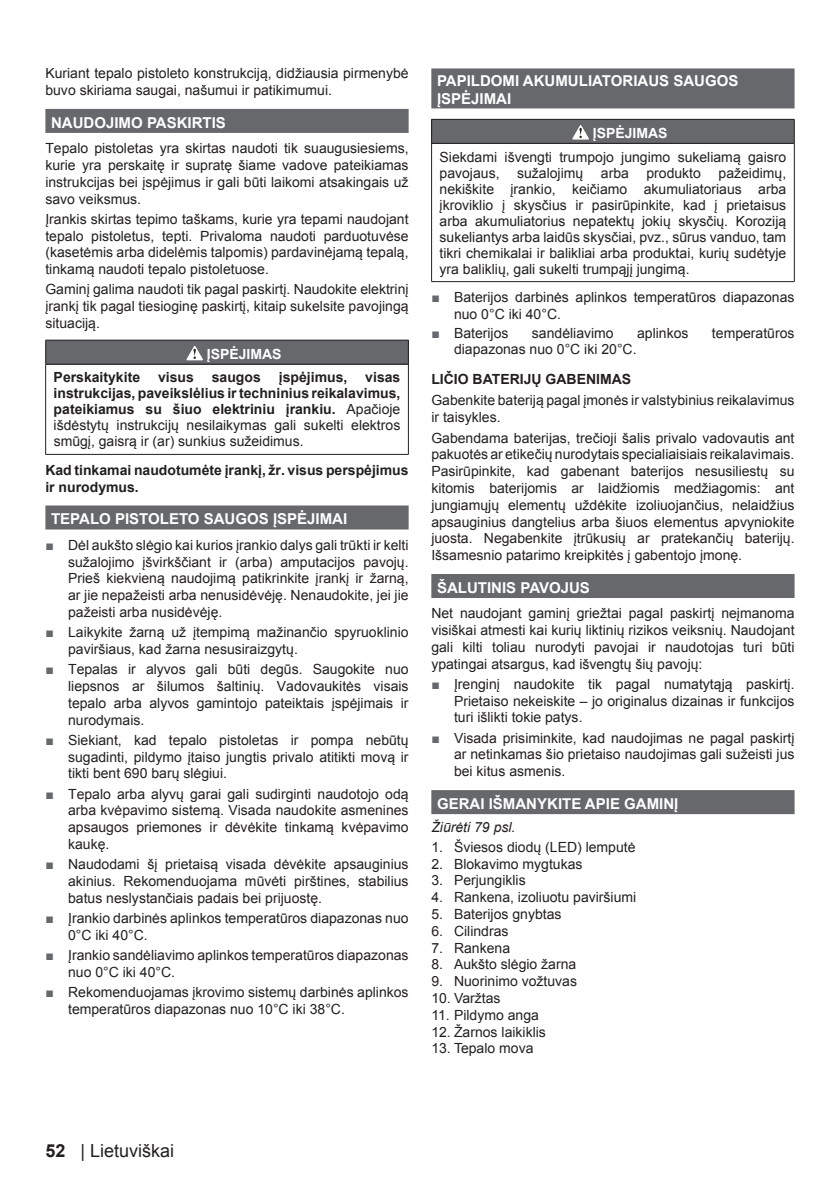
<style>
.page{position:relative;width:840px;height:1191px;background:#fff}
.page>*{position:absolute;margin:0;border:0;box-sizing:border-box;transform-origin:0 0}
.t1{font:18px "Arial";color:#231f20}
.t2{font:700 15px/18px "Arial";color:#fff}
.t3{font:14px/16.8px "Arial";color:#231f20;text-align:justify}
.t4{font:700 14px/16.8px "Arial";color:#231f20}
.t5{font:700 14px "Arial";color:#fff}
.t6{font:italic 14px "Arial";color:#231f20}
.s1{font-weight:700}
.s2{color:#66686c}
</style>
<div class="page">
<div style="left:45px;top:109px;width:363px;height:24px;background:#66686c"></div>
<div style="left:45px;top:505px;width:363px;height:24px;background:#66686c"></div>
<div style="left:46px;top:340px;width:362px;height:24px;background:#66686c"></div>
<hr style="left:45px;top:364px;width:1px;height:90px;background:#231f20">
<hr style="left:408px;top:364px;width:1px;height:90px;background:#231f20">
<hr style="left:45px;top:454px;width:363px;height:1px;background:#231f20">
<svg style="left:45px;top:341px;width:1px;height:23px"></svg>
<svg style="left:408px;top:340px;width:1px;height:24px"></svg>
<hr style="left:45px;top:340px;width:363px;height:1px;background:#231f20">
<hr style="left:45px;top:364px;width:363px;height:1px;background:#231f20">
<svg style="left:186px;top:346px;width:17px;height:14px"></svg>
<div style="left:431px;top:68px;width:363px;height:40px;background:#66686c"></div>
<div style="left:431px;top:574px;width:363px;height:24px;background:#66686c"></div>
<div style="left:431px;top:790px;width:363px;height:24px;background:#66686c"></div>
<div style="left:431px;top:119px;width:362px;height:24px;background:#66686c"></div>
<hr style="left:431px;top:144px;width:1px;height:137px;background:#231f20">
<hr style="left:793px;top:144px;width:1px;height:137px;background:#231f20">
<hr style="left:431px;top:281px;width:363px;height:1px;background:#231f20">
<svg style="left:431px;top:120px;width:1px;height:23px"></svg>
<svg style="left:793px;top:120px;width:1px;height:23px"></svg>
<hr style="left:431px;top:119px;width:363px;height:1px;background:#231f20">
<hr style="left:431px;top:143px;width:363px;height:1px;background:#231f20">
<svg style="left:572px;top:125px;width:16px;height:15px"></svg>
<p class="t3" style="left:45px;top:65px;width:364px">Kuriant tepalo pistoleto konstrukciją, didžiausia pirmenybė buvo skiriama saugai, našumui ir patikimumui.</p>
<p class="t2" style="left:51px;top:114px;width:176px">NAUDOJIMO PASKIRTIS</p>
<p class="t3" style="left:45px;top:140px;width:364px">Tepalo pistoletas yra skirtas naudoti tik suaugusiesiems, kurie yra perskaitę ir supratę šiame vadove pateikiamas instrukcijas bei įspėjimus ir gali būti laikomi atsakingais už savo veiksmus.</p>
<p class="t3" style="left:45px;top:211px;width:364px">Įrankis skirtas tepimo taškams, kurie yra tepami naudojant tepalo pistoletus, tepti. Privaloma naudoti parduotuvėse (kasetėmis arba didelėmis talpomis) pardavinėjamą tepalą, tinkamą naudoti tepalo pistoletuose.</p>
<p class="t3" style="left:45px;top:281px;width:364px">Gaminį galima naudoti tik pagal paskirtį. Naudokite elektrinį įrankį tik pagal tiesioginę paskirtį, kitaip sukelsite pavojingą situaciją.</p>
<p class="t5" style="left:207px;top:346px;width:76px">ĮSPĖJIMAS</p>
<p class="t4" style="left:54px;top:369px;width:88px">Perskaitykite</p>
<p class="t4" style="left:158px;top:369px;width:37px">visus</p>
<p class="t4" style="left:212px;top:369px;width:51px">saugos</p>
<p class="t4" style="left:279px;top:369px;width:70px">įspėjimus,</p>
<p class="t3" style="left:54px;top:369px;width:348px;line-height:16px;text-indent:311px"><span class="s1">visas instrukcijas, paveikslėlius ir techninius reikalavimus, pateikiamus su šiuo elektriniu įrankiu.</span> Apačioje išdėstytų instrukcijų nesilaikymas gali sukelti elektros smūgį, gaisrą ir (ar) sunkius sužeidimus.</p>
<p class="t4" style="left:45px;top:461px;width:364px">Kad tinkamai naudotumėte įrankį, žr. visus perspėjimus ir nurodymus.</p>
<p class="t2" style="left:51px;top:510px;width:297px">TEPALO PISTOLETO SAUGOS ĮSPĖJIMAI</p>
<p class="t3" style="left:68px;top:536px;width:342px;text-indent:-23px"><span class="s2">■</span> Dėl aukšto slėgio kai kurios įrankio dalys gali trūkti ir kelti sužalojimo įšvirkščiant ir (arba) amputacijos pavojų.<br>Prieš kiekvieną naudojimą patikrinkite įrankį ir žarną, ar jie nepažeisti arba nenusidėvėję. Nenaudokite, jei jie pažeisti arba nusidėvėję.</p>
<p class="t3" style="left:68px;top:624px;width:342px;text-indent:-23px"><span class="s2">■</span> Laikykite žarną už įtempimą mažinančio spyruoklinio paviršiaus, kad žarna nesusiraizgytų.</p>
<p class="t3" style="left:68px;top:661px;width:342px;text-indent:-23px"><span class="s2">■</span> Tepalas ir alyvos gali būti degūs. Saugokite nuo liepsnos ar šilumos šaltinių. Vadovaukitės visais tepalo arba alyvos gamintojo pateiktais įspėjimais ir nurodymais.</p>
<p class="t3" style="left:68px;top:731px;width:342px;text-indent:-23px"><span class="s2">■</span> Siekiant, kad tepalo pistoletas ir pompa nebūtų sugadinti, pildymo įtaiso jungtis privalo atitikti movą ir tikti bent 690 barų slėgiui.</p>
<p class="t3" style="left:68px;top:785px;width:342px;text-indent:-23px"><span class="s2">■</span> Tepalo arba alyvų garai gali sudirginti naudotojo odą arba kvėpavimo sistemą. Visada naudokite asmenines apsaugos priemones ir dėvėkite tinkamą kvėpavimo kaukę.</p>
<p class="t3" style="left:68px;top:856px;width:342px;text-indent:-23px"><span class="s2">■</span> Naudodami šį prietaisą visada dėvėkite apsauginius akinius. Rekomenduojama mūvėti pirštines, stabilius batus neslystančiais padais bei prijuostę.</p>
<p class="t3" style="left:68px;top:910px;width:342px;text-indent:-23px"><span class="s2">■</span> Įrankio darbinės aplinkos temperatūros diapazonas nuo<br>0°C iki 40°C.</p>
<p class="t3" style="left:68px;top:947px;width:342px;text-indent:-23px"><span class="s2">■</span> Įrankio sandėliavimo aplinkos temperatūros diapazonas nuo 0°C iki 40°C.</p>
<p class="t3" style="left:68px;top:983px;width:342px;text-indent:-23px"><span class="s2">■</span> Rekomenduojamas įkrovimo sistemų darbinės aplinkos temperatūros diapazonas nuo 10°C iki 38°C.</p>
<p class="t2" style="left:437px;top:72px;width:303px">PAPILDOMI AKUMULIATORIAUS SAUGOS<br>ĮSPĖJIMAI</p>
<p class="t5" style="left:592px;top:125px;width:76px">ĮSPĖJIMAS</p>
<p class="t3" style="left:439px;top:149px;width:348px;line-height:16px">Siekdami išvengti trumpojo jungimo sukeliamą gaisro pavojaus,</p>
<p class="t3" style="left:439px;top:165px;width:348px;line-height:16px;text-indent:279px">pažeidimų, nekiškite įrankio, keičiamo akumuliatoriaus arba įkroviklio į skysčius ir pasirūpinkite, kad į prietaisus arba akumuliatorius nepatektų jokių skysčių. Koroziją sukeliantys arba laidūs skysčiai, pvz., sūrus vanduo, tam tikri chemikalai ir balikliai arba produktai, kurių sudėtyje yra baliklių, gali sukelti trumpąjį jungimą.</p>
<p class="t3" style="left:454px;top:289px;width:342px;text-indent:-23px"><span class="s2">■</span> Baterijos darbinės aplinkos temperatūros diapazonas nuo 0°C iki 40°C.</p>
<p class="t3" style="left:431px;top:325px;width:79px"><span class="s2">■</span> Baterijos</p>
<p class="t3" style="left:531px;top:325px;width:83px">sandėliavimo</p>
<p class="t3" style="left:636px;top:325px;width:53px">aplinkos</p>
<p class="t3" style="left:711px;top:325px;width:84px">temperatūros</p>
<p class="t3" style="left:454px;top:341px;width:184px">diapazonas nuo 0°C iki 20°C.</p>
<p class="t4" style="left:431px;top:370px;width:201px">LIČIO BATERIJŲ GABENIMAS</p>
<p class="t3" style="left:431px;top:392px;width:364px">Gabenkite bateriją pagal įmonės ir valstybinius reikalavimus ir taisykles.</p>
<p class="t3" style="left:431px;top:429px;width:364px">Gabendama baterijas, trečioji šalis privalo vadovautis ant pakuotės ar etikečių nurodytais specialiaisiais reikalavimais.<br>Pasirūpinkite, kad gabenant baterijos nesusiliestų su kitomis baterijomis ar laidžiomis medžiagomis: ant jungiamųjų elementų uždėkite izoliuojančius, nelaidžius apsauginius dangtelius arba šiuos elementus apvyniokite juosta. Negabenkite įtrūkusių ar pratekančių baterijų.<br>Išsamesnio patarimo kreipkitės į gabentojo įmonę.</p>
<p class="t2" style="left:437px;top:579px;width:154px">ŠALUTINIS PAVOJUS</p>
<p class="t3" style="left:431px;top:605px;width:364px">Net naudojant gaminį griežtai pagal paskirtį neįmanoma visiškai atmesti kai kurių liktinių rizikos veiksnių. Naudojant gali kilti toliau nurodyti pavojai ir naudotojas turi būti ypatingai atsargus, kad išvengtų šių pavojų:</p>
<p class="t3" style="left:454px;top:675px;width:342px;text-indent:-23px"><span class="s2">■</span> Įrenginį naudokite tik pagal numatytąją paskirtį.<br>Prietaiso nekeiskite – jo originalus dizainas ir funkcijos turi išlikti tokie patys.</p>
<p class="t3" style="left:454px;top:729px;width:342px;text-indent:-23px"><span class="s2">■</span> Visada prisiminkite, kad naudojimas ne pagal paskirtį ar netinkamas šio prietaiso naudojimas gali sužeisti jus bei kitus asmenis.</p>
<p class="t2" style="left:437px;top:795px;width:243px">GERAI IŠMANYKITE APIE GAMINĮ</p>
<p class="t6" style="left:431px;top:819px;width:86px">Žiūrėti 79 psl.</p>
<p class="t3" style="left:431px;top:838px;width:205px">1. Šviesos diodų (LED) lemputė</p>
<p class="t3" style="left:431px;top:855px;width:153px">2. Blokavimo mygtukas</p>
<p class="t3" style="left:431px;top:872px;width:96px">3. Perjungiklis</p>
<p class="t3" style="left:431px;top:889px;width:206px">4. Rankena, izoliuotu paviršiumi</p>
<p class="t3" style="left:431px;top:905px;width:132px">5. Baterijos gnybtas</p>
<p class="t3" style="left:431px;top:922px;width:79px">6. Cilindras</p>
<p class="t3" style="left:431px;top:939px;width:80px">7. Rankena</p>
<p class="t3" style="left:431px;top:956px;width:146px">8. Aukšto slėgio žarna</p>
<p class="t3" style="left:431px;top:973px;width:147px">9. Nuorinimo vožtuvas</p>
<p class="t3" style="left:431px;top:989px;width:71px">10. Varžtas</p>
<p class="t3" style="left:431px;top:1006px;width:109px">11. Pildymo anga</p>
<p class="t3" style="left:431px;top:1023px;width:116px">12. Žarnos laikiklis</p>
<p class="t3" style="left:431px;top:1040px;width:104px">13. Tepalo mova</p>
<p class="t3" style="left:517px;top:164px;width:68px">sužalojimų</p>
<p class="t3" style="left:600px;top:164px;width:30px">arba</p>
<p class="t3" style="left:646px;top:164px;width:56px">produkto</p>
<p class="t1" style="left:45px;top:1140px;width:130px"><span class="s1">52</span> | Lietuviškai</p>
</div>
